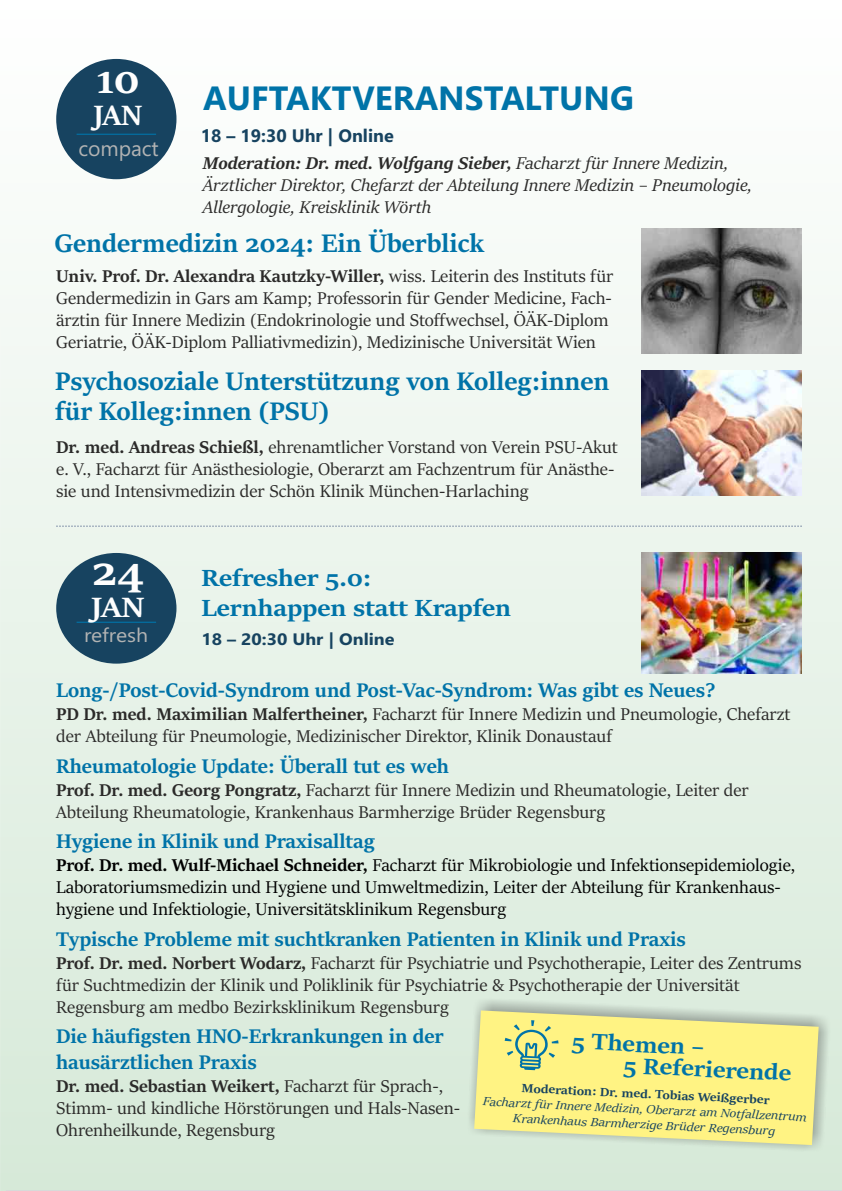
<style>
.page{position:relative;width:842px;height:1191px;background:#fff}
.page>*{position:absolute;margin:0;border:0;box-sizing:border-box;transform-origin:0 0}
.t1{font:700 45.2px "Sitka Display";color:#fefefe}
.t2{font:700 45.2px "Sitka Display";color:#fefefe;scale:1.09 1}
.t3{font:700 33.6px "Leelawadee UI";color:#0073a8}
.t4{font:700 31.2px "Sitka Display";letter-spacing:-.01em;color:#fefefe}
.t5{font:700 31.2px "Sitka Display";letter-spacing:-.01em;color:#fefefe;scale:1.09 1}
.t6{font:700 28.2px/30.6px "Sitka Display";color:#0073a8}
.t7{font:700 26px/30px "Sitka Display";color:#0073a8;scale:1.09 1}
.t8{font:700 24.8px/21.2px "Sitka Display";color:#0073a8;scale:1.09 1}
.t9{font:700 22px/25.4px "Sitka Display";color:#0073a8}
.t10{font:21.2px "Leelawadee UI";color:#b2b3b3}
.t11{font:19.6px "Leelawadee UI";color:#b2b3b3;scale:1.09 1}
.t12{font:19px/22px "Sitka Display";color:#2b2a29}
.t13{font:19px/22px "Sitka Display";color:#000}
.t14{font:italic 19px/22px "Sitka Display";color:#2b2a29}
.t15{font:700 18px "Leelawadee UI";color:#174360}
.t16{font:700 16.6px "Leelawadee UI";color:#174360;scale:1.09 1}
.t17{font:italic 13.2px/15.2px "Sitka Display";color:#174360;text-align:center;scale:1.09 1}
.t18{font:700 13.2px "Sitka Display";color:#174360;scale:1.09 1}
.s1{font-weight:700}
</style>
<div class="page">
<div style="left:0;top:0;width:842px;height:1191px;background:linear-gradient(to bottom,#feffff,#d6e9d8)"></div>
<hr style="left:6px;top:1190px;width:836px;height:1px;background:#d9dada">
<svg style="left:841px;top:0;width:1px;height:1190px"></svg>
<div style="left:56px;top:59px;width:120px;height:120px;background:#174360;border-radius:50%"></div>
<hr style="left:77px;top:134px;width:79px;height:1px;background:#0073a8">
<img style="left:641px;top:229px;width:161px;height:124px">
<img style="left:641px;top:371px;width:160px;height:124px">
<div style="left:56px;top:553px;width:120px;height:110px;background:#174360;border-radius:50%"></div>
<hr style="left:77px;top:621px;width:79px;height:2px;background:#0073a8">
<img style="left:641px;top:553px;width:161px;height:120px">
<img style="left:425px;top:975px;width:414px;height:193px">
<svg style="left:474px;top:1010px;width:345px;height:135px;background:#f5ed8c"></svg>
<svg style="left:56px;top:525px;width:746px;height:2px"></svg>
<div style="left:503px;top:1018px;width:57px;height:53px;background:#fff383"></div>
<h1 class="t1" style="left:97px;top:59px;width:44px">10</h1>
<h3 class="t4" style="left:93px;top:102px;width:51px">JAN</h3>
<p class="t10" style="left:78px;top:141px;width:82px">compact</p>
<h2 class="t3" style="left:203px;top:86px;width:432px">AUFTAKTVERANSTALTUNG</h2>
<p class="t15" style="left:201px;top:129px;width:194px">18 – 19:30 Uhr | Online</p>
<p class="t14" style="left:203px;top:153px;width:551px"><span class="s1">Moderation: Dr. med. Wolfgang Sieber,</span> Facharzt für Innere Medizin,<br>Ärztlicher Direktor, Chefarzt der Abteilung Innere Medizin – Pneumologie,<br>Allergologie, Kreisklinik Wörth</p>
<h3 class="t6" style="left:55px;top:229px;width:431px">Gendermedizin 2024: Ein Überblick</h3>
<p class="t12" style="left:56px;top:266px;width:559px"><span class="s1">Univ. Prof. Dr. Alexandra Kautzky-Willer,</span> wiss. Leiterin des Instituts für Gendermedizin in Gars am Kamp; Professorin für Gender Medicine, Fach&shy;ärztin für Innere Medizin (Endokrinologie und Stoffwechsel, ÖÄK-Diplom Geriatrie, ÖÄK-Diplom Palliativmedizin), Medizinische Universität Wien</p>
<h3 class="t6" style="left:55px;top:367px;width:556px">Psychosoziale Unterstützung von Kolleg:innen für Kolleg:innen (PSU)</h3>
<p class="t12" style="left:56px;top:437px;width:563px"><span class="s1">Dr. med. Andreas Schießl,</span> ehrenamtlicher Vorstand von Verein PSU-Akut e. V., Facharzt für Anästhesiologie, Oberarzt am Fachzentrum für Anästhe&shy;sie und Intensivmedizin der Schön Klinik München-Harlaching</p>
<h1 class="t2" style="left:92px;top:551px;width:50px">24</h1>
<h3 class="t5" style="left:91px;top:593px;width:50px">JAN</h3>
<p class="t11" style="left:84px;top:628px;width:60px">refresh</p>
<h3 class="t7" style="left:202px;top:564px;width:285px">Refresher 5.0:<br>Lernhappen statt Krapfen</h3>
<p class="t16" style="left:202px;top:632px;width:178px">18 – 20:30 Uhr | Online</p>
<p class="t9" style="left:56px;top:679px;width:661px">Long-/Post-Covid-Syndrom und Post-Vac-Syndrom: Was gibt es Neues?</p>
<p class="t12" style="left:56px;top:704px;width:736px"><span class="s1">PD Dr. med. Maximilian Malfertheiner,</span> Facharzt für Innere Medizin und Pneumologie, Chefarzt der Abteilung für Pneumologie, Medizinischer Direktor, Klinik Donaustauf</p>
<p class="t9" style="left:56px;top:754px;width:394px">Rheumatologie Update: Überall tut es weh</p>
<p class="t12" style="left:56px;top:779px;width:694px"><span class="s1">Prof. Dr. med. Georg Pongratz,</span> Facharzt für Innere Medizin und Rheumatologie, Leiter der<br>Abteilung Rheumatologie, Krankenhaus Barmherzige Brüder Regensburg</p>
<p class="t9" style="left:56px;top:830px;width:320px">Hygiene in Klinik und Praxisalltag</p>
<p class="t13" style="left:56px;top:855px;width:741px"><span class="s1">Prof. Dr. med. Wulf-Michael Schneider,</span> Facharzt für Mikrobiologie und Infektionsepidemiologie,<br>Laboratoriumsmedizin und Hygiene und Umweltmedizin, Leiter der Abteilung für Krankenhaus&shy;hygiene und Infektiologie, Universitätsklinikum Regensburg</p>
<p class="t9" style="left:56px;top:927px;width:631px">Typische Probleme mit suchtkranken Patienten in Klinik und Praxis</p>
<p class="t12" style="left:56px;top:952px;width:747px"><span class="s1">Prof. Dr. med. Norbert Wodarz,</span> Facharzt für Psychiatrie und Psychotherapie, Leiter des Zentrums für Suchtmedizin der Klinik und Poliklinik für Psychiatrie &amp; Psychotherapie der Universität<br>Regensburg am medbo Bezirksklinikum Regensburg</p>
<p class="t9" style="left:56px;top:1025px;width:389px">Die häufigsten HNO-Erkrankungen in der hausärztlichen Praxis</p>
<p class="t12" style="left:56px;top:1075px;width:405px"><span class="s1">Dr. med. Sebastian Weikert,</span> Facharzt für Sprach-,<br>Stimm- und kindliche Hörstörungen und Hals-Nasen-<br>Ohrenheilkunde, Regensburg</p>
<h3 class="t8" style="left:625px;top:1034px;width:155px;text-indent:-53px;rotate:3deg">5 Themen –<br>5 Referierende</h3>
<p class="t18" style="left:522px;top:1081px;width:229px;rotate:3deg">Moderation: Dr. med. Tobias Weißgerber</p>
<p class="t17" style="left:483px;top:1093px;width:299px;rotate:3deg">Facharzt für Innere Medizin, Oberarzt am Notfallzentrum<br>Krankenhaus Barmherzige Brüder Regensburg</p>
</div>
